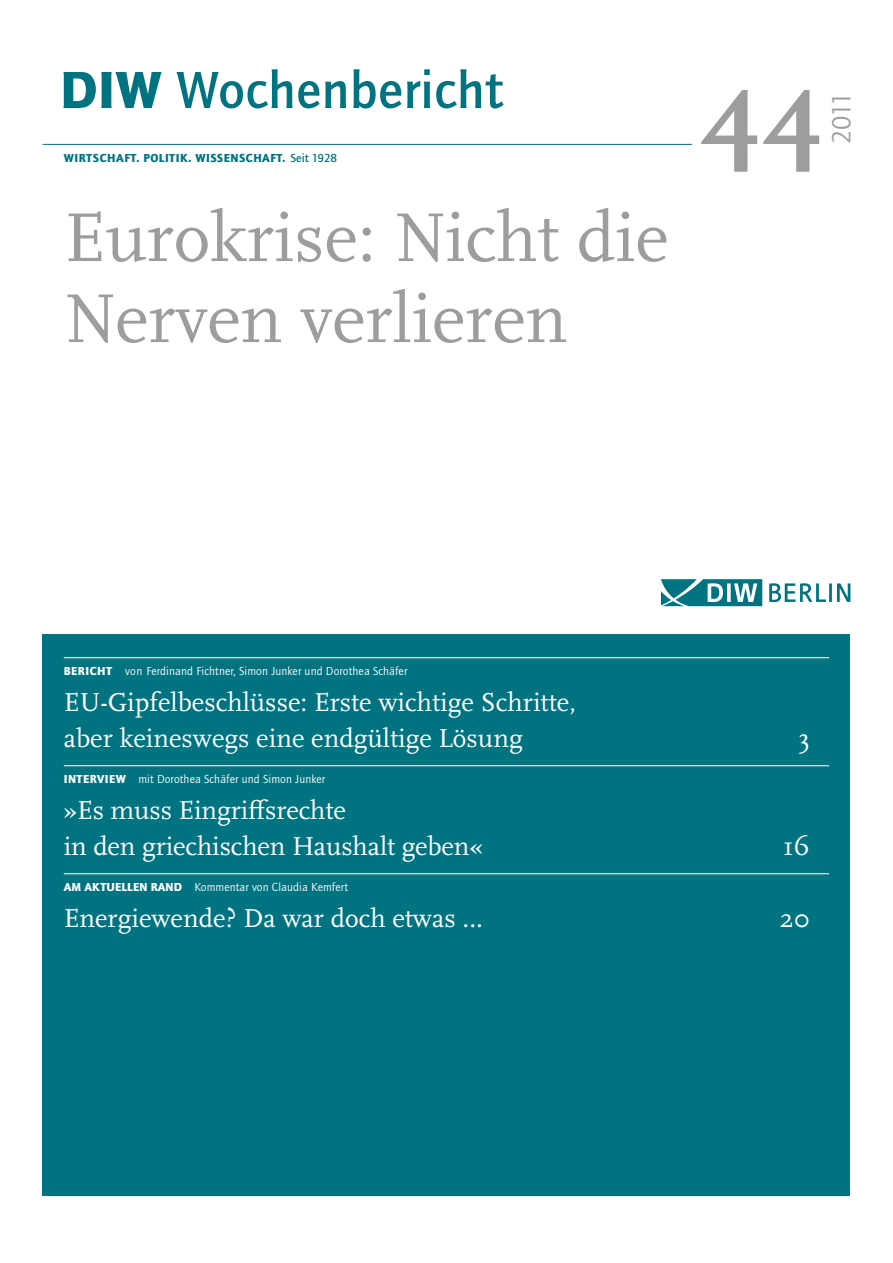
<style>
.page{position:relative;width:893px;height:1263px;background:#fff}
.page>*{position:absolute;margin:0;border:0;box-sizing:border-box;transform-origin:0 0}
.t1{font:700 114px "Scala Pro";color:#9c9d9f}
.t2{font:72px/81px "Scala Pro";color:#9c9d9f}
.t3{font:500 54px "Quay Sans ITC Std";letter-spacing:.01em;color:#007381}
.t4{font:27px/36px "Scala Pro";color:#fff}
.t5{font:27px "Quay Sans ITC Std";color:#9c9d9f}
.t6{font:12px "Quay Sans ITC Std";letter-spacing:.01em;color:#fff}
.t7{font:900 12px "Quay Sans ITC Std";letter-spacing:.04em;color:#007381}
.s1{font-weight:900}
.s2{font-weight:500}
</style>
<div class="page">
<hr style="left:43px;top:144px;width:765px;height:1px;background:#007381">
<div style="left:692px;top:90px;width:137px;height:63px;background:#fff"></div>
<div style="left:43px;top:634px;width:807px;height:562px;background:#007381"></div>
<hr style="left:64px;top:657px;width:765px;height:1px;background:#fff">
<hr style="left:64px;top:765px;width:765px;height:1px;background:#fff">
<hr style="left:64px;top:873px;width:765px;height:1px;background:#fff">
<svg style="left:769px;top:583px;width:81px;height:19px"></svg>
<svg style="left:661px;top:579px;width:101px;height:27px"></svg>
<h3 class="t3" style="left:60px;top:58px;width:445px"><span class="s1">DIW</span> Wochenbericht</h3>
<p class="t7" style="left:64px;top:151px;width:275px">WIRTSCHAFT. POLITIK. WISSENSCHAFT. <span class="s2">Seit 1928</span></p>
<h2 class="t2" style="left:64px;top:194px;width:606px">Eurokrise: Nicht die<br>Nerven verlieren</h2>
<h1 class="t1" style="left:700px;top:23px;width:126px">44</h1>
<p class="t5" style="left:826px;top:144px;width:54px;rotate:-90deg">2011</p>
<p class="t6" style="left:64px;top:664px;width:345px"><span class="s1">BERICHT</span> von Ferdinand Fichtner, Simon Junker und Dorothea Schäfer</p>
<p class="t4" style="left:64px;top:683px;width:514px">EU-Gipfelbeschlüsse: Erste wichtige Schritte, aber keineswegs eine endgültige Lösung</p>
<p class="t6" style="left:64px;top:772px;width:263px"><span class="s1">INTERVI EW</span> mit Dorothea Schäfer und Simon Junker</p>
<p class="t4" style="left:64px;top:791px;width:421px">»Es muss Eingriffsrechte<br>in den griechischen Haushalt geben«</p>
<p class="t4" style="left:798px;top:719px;width:13px">3</p>
<p class="t4" style="left:783px;top:827px;width:28px">16</p>
<p class="t6" style="left:64px;top:880px;width:286px"><span class="s1">AM AKTUELLEN RAND</span> Kommentar von Claudia Kemfert</p>
<p class="t4" style="left:64px;top:899px;width:420px">Energiewende? Da war doch etwas …</p>
<p class="t4" style="left:779px;top:899px;width:32px">20</p>
</div>
